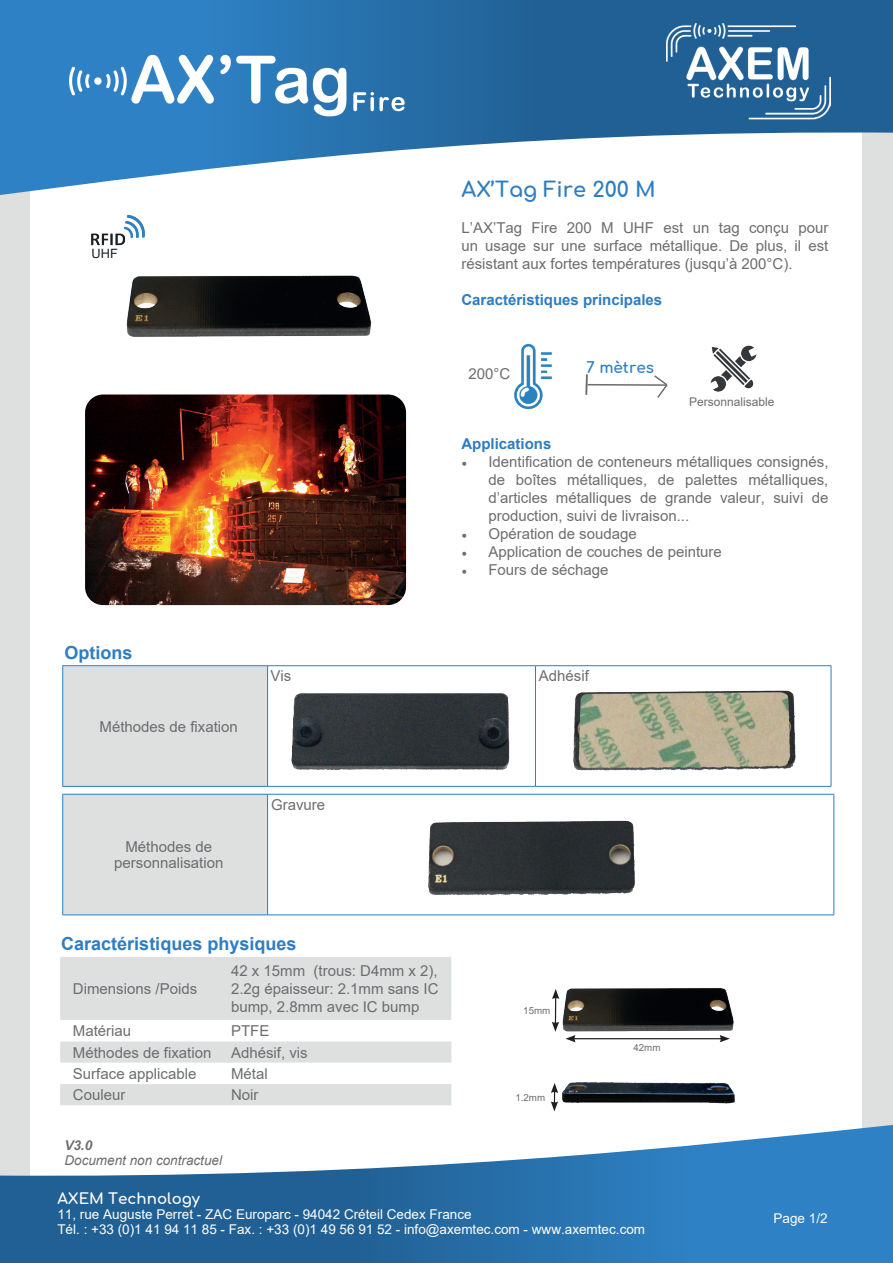
<style>
.page{position:relative;width:893px;height:1263px;background:#fff}
.page>*{position:absolute;margin:0;border:0;box-sizing:border-box;transform-origin:0 0}
.t1{font:700 21px "Comfortaa";color:#2e7dc1}
.t2{font:700 18px "Arial";color:#2e7dc1}
.t3{font:700 15.15px "Comfortaa";color:#2e7dc1}
.t4{font:15px/18px "Arial";color:#6c6d70;text-align:justify}
.t5{font:700 15px "Arial";color:#2e7dc1}
.t6{font:700 15px "Comfortaa";color:#fff}
.t7{font:13.5px/15px "Arial";color:#fff}
.t8{font:italic 13.5px "Arial";color:#6c6d70}
.t9{font:italic 700 13.5px "Arial";color:#6c6d70}
.t10{font:12.75px "Arial";color:#1b1f22}
.t11{font:12px "Arial";color:#6c6d70}
.t12{font:9.75px "Arial";color:#6c6d70}
.s1{font-family:"Minion Pro"}
</style>
<div class="page">
<div style="left:0;top:64px;width:893px;height:1199px;background:#dedfdf"></div>
<div style="left:31px;top:71px;width:831px;height:1137px;background:#fff"></div>
<svg style="left:0;top:0;width:893px;height:198px"></svg>
<svg style="left:0;top:1123px;width:893px;height:140px"></svg>
<img style="left:666px;top:24px;width:165px;height:95px">
<img style="left:69px;top:46px;width:339px;height:70px">
<img style="left:91px;top:233px;width:22px;height:13px">
<img style="left:570px;top:680px;width:265px;height:116px">
<img style="left:113px;top:171px;width:270px;height:166px">
<hr style="left:573px;top:1038px;width:149px;height:1px;background:#231f20">
<svg style="left:565px;top:1037px;width:11px;height:5px"></svg>
<svg style="left:720px;top:1037px;width:10px;height:5px"></svg>
<svg style="left:551px;top:1083px;width:7px;height:28px"></svg>
<img style="left:710px;top:345px;width:47px;height:47px">
<img style="left:558px;top:1082px;width:177px;height:22px">
<img style="left:85px;top:394px;width:321px;height:211px">
<img style="left:553px;top:988px;width:181px;height:49px">
<img style="left:409px;top:792px;width:252px;height:124px">
<img style="left:278px;top:693px;width:244px;height:93px">
<hr style="left:586px;top:375px;width:2px;height:20px;background:#6c6d70">
<hr style="left:588px;top:384px;width:79px;height:2px;background:#6c6d70">
<svg style="left:653px;top:375px;width:15px;height:23px"></svg>
<img style="left:514px;top:344px;width:38px;height:65px">
<div style="left:63px;top:666px;width:205px;height:120px;background:#dedfdf"></div>
<hr style="left:62px;top:666px;width:1px;height:120px;background:#2e7dc1">
<hr style="left:267px;top:666px;width:1px;height:120px;background:#2e7dc1">
<hr style="left:62px;top:665px;width:206px;height:1px;background:#2e7dc1">
<hr style="left:62px;top:786px;width:206px;height:1px;background:#2e7dc1">
<hr style="left:535px;top:666px;width:1px;height:120px;background:#2e7dc1">
<hr style="left:268px;top:665px;width:267px;height:1px;background:#2e7dc1">
<hr style="left:268px;top:786px;width:267px;height:1px;background:#2e7dc1">
<hr style="left:831px;top:666px;width:1px;height:120px;background:#2e7dc1">
<hr style="left:535px;top:665px;width:296px;height:1px;background:#2e7dc1">
<hr style="left:535px;top:786px;width:296px;height:1px;background:#2e7dc1">
<div style="left:63px;top:794px;width:205px;height:121px;background:#dedfdf"></div>
<hr style="left:62px;top:794px;width:1px;height:120px;background:#2e7dc1">
<hr style="left:267px;top:794px;width:1px;height:120px;background:#2e7dc1">
<hr style="left:62px;top:794px;width:206px;height:1px;background:#2e7dc1">
<hr style="left:62px;top:914px;width:206px;height:1px;background:#2e7dc1">
<hr style="left:833px;top:794px;width:1px;height:120px;background:#2e7dc1">
<hr style="left:268px;top:794px;width:566px;height:1px;background:#2e7dc1">
<hr style="left:268px;top:914px;width:566px;height:1px;background:#2e7dc1">
<svg style="left:60px;top:957px;width:391px;height:148px"></svg>
<p class="t10" style="left:92px;top:245px;width:28px">UHF</p>
<p class="t2" style="left:64px;top:640px;width:70px">Options</p>
<p class="t4" style="left:100px;top:717px;width:140px">Méthodes de fixation</p>
<p class="t4" style="left:114px;top:838px;width:111px;line-height:16.2px;text-align:center">Méthodes de personnalisation</p>
<h1 class="t1" style="left:461px;top:170px;width:196px">AX’Tag Fire 200 M</h1>
<p class="t4" style="left:461px;top:219px;width:369px">L’AX’Tag Fire 200 M UHF est un tag conçu pour un usage sur une surface métallique. De plus, il est résistant aux fortes températures (jusqu’à 200°C).</p>
<p class="t5" style="left:461px;top:289px;width:202px">Caractéristiques principales</p>
<p class="t4" style="left:468px;top:364px;width:43px">200°C</p>
<p class="t3" style="left:587px;top:353px;width:69px">7 mètres</p>
<p class="t11" style="left:689px;top:394px;width:87px">Personnalisable</p>
<p class="t5" style="left:461px;top:433px;width:92px">Applications</p>
<p class="t4" style="left:488px;top:453px;width:342px;text-indent:-27px"><span class="s1">•</span> Identification de conteneurs métalliques consignés, de boîtes métalliques, de palettes métalliques, d’articles métalliques de grande valeur, suivi de production, suivi de livraison...</p>
<p class="t4" style="left:461px;top:525px;width:177px"><span class="s1">•</span> Opération de soudage</p>
<p class="t4" style="left:461px;top:543px;width:262px"><span class="s1">•</span> Application de couches de peinture</p>
<p class="t4" style="left:461px;top:561px;width:149px"><span class="s1">•</span> Fours de séchage</p>
<p class="t4" style="left:270px;top:666px;width:22px">Vis</p>
<p class="t4" style="left:539px;top:666px;width:52px">Adhésif</p>
<p class="t4" style="left:271px;top:795px;width:56px">Gravure</p>
<p class="t2" style="left:61px;top:931px;width:237px">Caractéristiques physiques</p>
<p class="t4" style="left:73px;top:980px;width:126px">Dimensions /Poids</p>
<p class="t4" style="left:231px;top:962px;width:209px">42 x 15mm (trous: D4mm x 2), 2.2g épaisseur: 2.1mm sans IC bump, 2.8mm avec IC bump</p>
<p class="t4" style="left:73px;top:1022px;width:60px">Matériau</p>
<p class="t4" style="left:231px;top:1022px;width:40px">PTFE</p>
<p class="t4" style="left:73px;top:1043px;width:140px">Méthodes de fixation</p>
<p class="t4" style="left:231px;top:1043px;width:78px">Adhésif, vis</p>
<p class="t4" style="left:73px;top:1064px;width:125px">Surface applicable</p>
<p class="t4" style="left:231px;top:1064px;width:38px">Métal</p>
<p class="t4" style="left:73px;top:1086px;width:54px">Couleur</p>
<p class="t4" style="left:231px;top:1086px;width:29px">Noir</p>
<p class="t9" style="left:64px;top:1136px;width:29px">V3.0</p>
<p class="t8" style="left:64px;top:1151px;width:159px">Document non contractuel</p>
<p class="t12" style="left:523px;top:1004px;width:29px">15mm</p>
<p class="t12" style="left:515px;top:1091px;width:31px">1.2mm</p>
<p class="t12" style="left:633px;top:1041px;width:29px">42mm</p>
<p class="t6" style="left:57px;top:1185px;width:144px">AXEM Technology</p>
<p class="t7" style="left:57px;top:1207px;width:589px">11, rue Auguste Perret - ZAC Europarc - 94042 Créteil Cedex France<br>Tél. : +33 (0)1 41 94 11 85 - Fax. : +33 (0)1 49 56 91 52 - info@axemtec.com - www.axemtec.com</p>
<p class="t7" style="left:774px;top:1211px;width:56px">Page 1/2</p>
</div>
